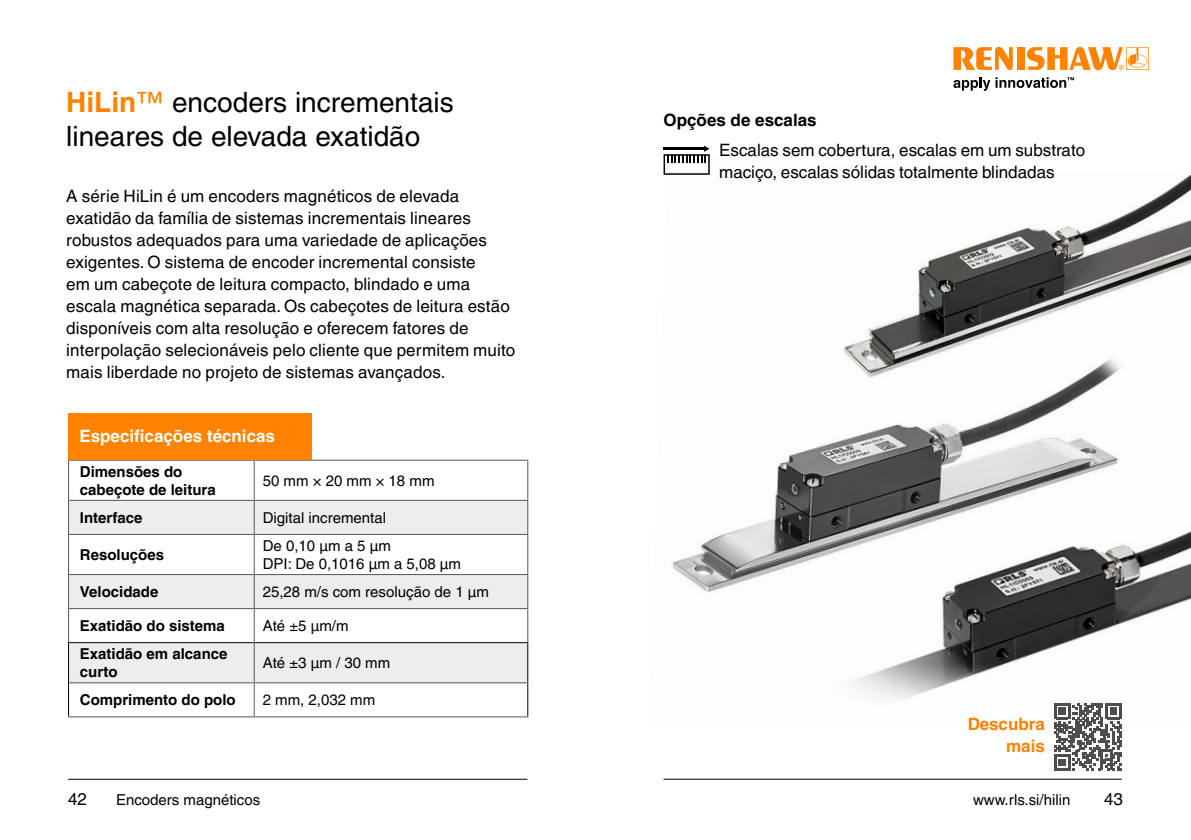
<style>
.page{position:relative;width:1191px;height:840px;background:#fff}
.page>*{position:absolute;margin:0;border:0;box-sizing:border-box;transform-origin:0 0}
.t1{font:28px/34px "Helvetica LT Pro";color:#000}
.t2{font:17px/22px "Helvetica LT Pro";letter-spacing:.01em;color:#000}
.t3{font:700 17px "Helvetica LT Pro";color:#fff}
.t4{font:700 17px "Helvetica LT Pro";color:#000}
.t5{font:700 17px/22px "Helvetica LT Pro";color:#ff8300;text-align:right}
.t6{font:15px/18px "Helvetica LT Pro";color:#000}
.t7{font:700 15px/18px "Helvetica LT Pro";color:#000}
.s1{font-weight:700;color:#ff8300}
.s2{color:#ff8300}
</style>
<div class="page">
<img style="left:673px;top:157px;width:518px;height:544px">
<div style="left:1045px;top:693px;width:85px;height:86px;background:#fff"></div>
<svg style="left:1054px;top:703px;width:67px;height:67px"></svg>
<hr style="left:68px;top:778px;width:459px;height:1px;background:#000">
<hr style="left:663px;top:778px;width:458px;height:1px;background:#000">
<svg style="left:663px;top:145px;width:46px;height:30px"></svg>
<svg style="left:69px;top:500px;width:458px;height:107px;fill:#ededed"></svg>
<div style="left:69px;top:642px;width:458px;height:40px;background:#ededed"></div>
<hr style="left:254px;top:460px;width:1px;height:39px;background:#575756">
<hr style="left:254px;top:500px;width:1px;height:33px;background:#575756">
<hr style="left:68px;top:534px;width:1px;height:39px;background:#575756">
<hr style="left:254px;top:534px;width:1px;height:39px;background:#575756">
<hr style="left:527px;top:534px;width:1px;height:39px;background:#575756">
<hr style="left:68px;top:573px;width:186px;height:1px;background:#575756">
<hr style="left:68px;top:574px;width:1px;height:33px;background:#575756">
<hr style="left:254px;top:573px;width:274px;height:1px;background:#575756">
<hr style="left:254px;top:574px;width:1px;height:33px;background:#575756">
<hr style="left:527px;top:574px;width:1px;height:33px;background:#575756">
<hr style="left:68px;top:607px;width:186px;height:1px;background:#575756">
<hr style="left:68px;top:608px;width:1px;height:33px;background:#575756">
<hr style="left:254px;top:607px;width:274px;height:1px;background:#575756">
<hr style="left:254px;top:608px;width:1px;height:34px;background:#575756">
<hr style="left:527px;top:608px;width:1px;height:33px;background:#575756">
<hr style="left:254px;top:642px;width:1px;height:40px;background:#575756">
<hr style="left:69px;top:682px;width:185px;height:1px;background:#575756">
<hr style="left:254px;top:682px;width:274px;height:1px;background:#575756">
<hr style="left:254px;top:683px;width:1px;height:33px;background:#575756">
<hr style="left:68px;top:459px;width:186px;height:1px;background:#575756">
<hr style="left:68px;top:460px;width:1px;height:39px;background:#575756">
<hr style="left:254px;top:459px;width:274px;height:1px;background:#575756">
<hr style="left:527px;top:460px;width:1px;height:39px;background:#575756">
<hr style="left:68px;top:499px;width:186px;height:1px;background:#575756">
<hr style="left:68px;top:500px;width:1px;height:33px;background:#575756">
<hr style="left:254px;top:499px;width:274px;height:1px;background:#575756">
<hr style="left:527px;top:500px;width:1px;height:33px;background:#575756">
<hr style="left:68px;top:533px;width:186px;height:1px;background:#575756">
<hr style="left:254px;top:533px;width:274px;height:1px;background:#575756">
<hr style="left:68px;top:716px;width:186px;height:1px;background:#575756">
<hr style="left:254px;top:716px;width:274px;height:1px;background:#575756">
<hr style="left:68px;top:642px;width:1px;height:40px;background:#000">
<hr style="left:68px;top:641px;width:186px;height:1px;background:#000">
<hr style="left:255px;top:641px;width:273px;height:1px;background:#000">
<hr style="left:527px;top:642px;width:1px;height:40px;background:#000">
<hr style="left:68px;top:682px;width:1px;height:34px;background:#000">
<hr style="left:527px;top:683px;width:1px;height:33px;background:#000">
<div style="left:68px;top:413px;width:244px;height:46px;background:#ff8300"></div>
<svg style="left:953px;top:47px;width:59px;height:23px"></svg>
<div style="left:1017px;top:47px;width:7px;height:23px;background:#ff8300"></div>
<svg style="left:1027px;top:47px;width:121px;height:23px"></svg>
<svg style="left:953px;top:77px;width:121px;height:14px"></svg>
<h1 class="t1" style="left:66px;top:85px;width:389px"><span class="s1">HiLin</span><span class="s2">™</span> encoders incrementais lineares de elevada exatidão</h1>
<p class="t2" style="left:66px;top:185px;width:450px">A série HiLin é um encoders magnéticos de elevada exatidão da família de sistemas incrementais lineares robustos adequados para uma variedade de aplicações exigentes. O sistema de encoder incremental consiste<br>em um cabeçote de leitura compacto, blindado e uma escala magnética separada. Os cabeçotes de leitura estão disponíveis com alta resolução e oferecem fatores de interpolação selecionáveis pelo cliente que permitem muito mais liberdade no projeto de sistemas avançados.</p>
<p class="t3" style="left:79px;top:425px;width:197px">Especificações técnicas</p>
<p class="t7" style="left:80px;top:462px;width:137px">Dimensões do cabeçote de leitura</p>
<p class="t6" style="left:263px;top:471px;width:173px">50 mm × 20 mm × 18 mm</p>
<p class="t7" style="left:80px;top:508px;width:64px">Interface</p>
<p class="t6" style="left:263px;top:508px;width:125px">Digital incremental</p>
<p class="t7" style="left:80px;top:545px;width:86px">Resoluções</p>
<p class="t6" style="left:263px;top:536px;width:200px">De 0,10 µm a 5 µm<br>DPI: De 0,1016 µm a 5,08 µm</p>
<p class="t7" style="left:80px;top:582px;width:80px">Velocidade</p>
<p class="t6" style="left:263px;top:582px;width:228px">25,28 m/s com resolução de 1 µm</p>
<p class="t7" style="left:80px;top:616px;width:147px">Exatidão do sistema</p>
<p class="t6" style="left:263px;top:616px;width:87px">Até ±5 µm/m</p>
<p class="t7" style="left:80px;top:644px;width:149px">Exatidão em alcance curto</p>
<p class="t6" style="left:263px;top:653px;width:129px">Até ±3 µm / 30 mm</p>
<p class="t7" style="left:80px;top:690px;width:157px">Comprimento do polo</p>
<p class="t6" style="left:263px;top:690px;width:114px">2 mm, 2,032 mm</p>
<p class="t4" style="left:663px;top:109px;width:155px">Opções de escalas</p>
<p class="t2" style="left:719px;top:139px;width:367px">Escalas sem cobertura, escalas em um substrato maciço, escalas sólidas totalmente blindadas</p>
<p class="t5" style="left:967px;top:712px;width:79px">Descubra mais</p>
<p class="t2" style="left:68px;top:787px;width:20px">42</p>
<p class="t6" style="left:116px;top:790px;width:146px">Encoders magnéticos</p>
<p class="t2" style="left:1104px;top:787px;width:20px">43</p>
<p class="t6" style="left:973px;top:790px;width:99px">www.rls.si/hilin</p>
</div>
